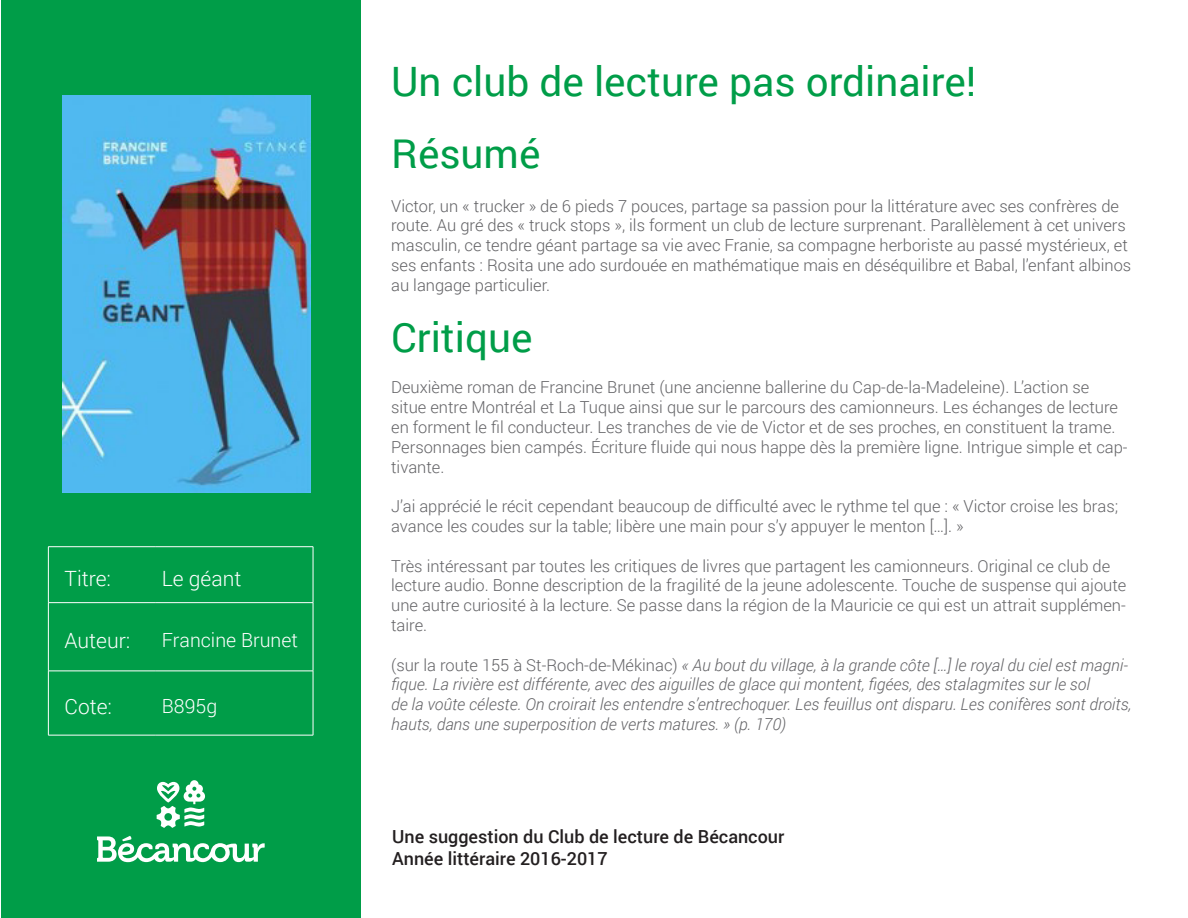
<style>
.page{position:relative;width:1188px;height:918px;background:#fff}
.page>*{position:absolute;margin:0;border:0;box-sizing:border-box;transform-origin:0 0}
.t1{font:40.5px "Roboto";color:#009d48}
.t2{font:300 21px "Roboto";color:#fff}
.t3{font:300 19.5px "Roboto";color:#fff}
.t4{font:500 18px "Roboto";color:#231f20}
.t5{font:300 16.5px/19.8px "Roboto";color:#636366}
.t6{font:300 16.5px/19.8px "Roboto";color:#616164}
.t7{font:italic 300 16.5px/19.8px "Roboto";color:#636366}
.s1{font-style:normal}
</style>
<div class="page">
<div style="left:1px;top:1px;width:360px;height:917px;background:#009d48"></div>
<img style="left:63px;top:95px;width:248px;height:398px">
<hr style="left:48px;top:546px;width:108px;height:1px;background:#fff">
<hr style="left:48px;top:547px;width:1px;height:55px;background:#fff">
<hr style="left:156px;top:546px;width:157px;height:1px;background:#fff">
<hr style="left:313px;top:547px;width:1px;height:55px;background:#fff">
<hr style="left:48px;top:602px;width:108px;height:1px;background:#fff">
<hr style="left:48px;top:603px;width:1px;height:68px;background:#fff">
<hr style="left:156px;top:602px;width:157px;height:1px;background:#fff">
<hr style="left:313px;top:603px;width:1px;height:68px;background:#fff">
<hr style="left:48px;top:671px;width:108px;height:1px;background:#fff">
<hr style="left:48px;top:671px;width:1px;height:64px;background:#fff">
<hr style="left:156px;top:671px;width:157px;height:1px;background:#fff">
<hr style="left:313px;top:671px;width:1px;height:64px;background:#fff">
<hr style="left:48px;top:735px;width:108px;height:1px;background:#fff">
<hr style="left:156px;top:735px;width:157px;height:1px;background:#fff">
<svg style="left:97px;top:836px;width:168px;height:26px"></svg>
<svg style="left:157px;top:780px;width:48px;height:48px"></svg>
<p class="t2" style="left:65px;top:564px;width:48px">Titre:</p>
<p class="t2" style="left:162px;top:564px;width:81px">Le géant</p>
<p class="t2" style="left:65px;top:626px;width:67px">Auteur:</p>
<p class="t3" style="left:162px;top:627px;width:138px">Francine Brunet</p>
<p class="t2" style="left:65px;top:692px;width:49px">Cote:</p>
<p class="t3" style="left:162px;top:693px;width:57px">B895g</p>
<p class="t1" style="left:391px;top:54px;width:587px">Un club de lecture pas ordinaire!</p>
<p class="t1" style="left:391px;top:126px;width:151px">Résumé</p>
<p class="t6" style="left:391px;top:195px;width:742px">Victor, un « trucker » de 6 pieds 7 pouces, partage sa passion pour la littérature avec ses confrères de route. Au gré des « truck stops », ils forment un club de lecture surprenant. Parallèlement à cet univers masculin, ce tendre géant partage sa vie avec Franie, sa compagne herboriste au passé mystérieux, et ses enfants : Rosita une ado surdouée en mathématique mais en déséquilibre et Babal, l’enfant albinos au langage particulier.</p>
<p class="t1" style="left:391px;top:309px;width:143px">Critique</p>
<p class="t5" style="left:391px;top:377px;width:738px">Deuxième roman de Francine Brunet (une ancienne ballerine du Cap-de-la-Madeleine). L’action se situe entre Montréal et La Tuque ainsi que sur le parcours des camionneurs. Les échanges de lecture en forment le fil conducteur. Les tranches de vie de Victor et de ses proches, en constituent la trame.<br>Personnages bien campés. Écriture fluide qui nous happe dès la première ligne. Intrigue simple et cap&shy;tivante.</p>
<p class="t5" style="left:391px;top:496px;width:729px">J’ai apprécié le récit cependant beaucoup de difficulté avec le rythme tel que : « Victor croise les bras; avance les coudes sur la table; libère une main pour s’y appuyer le menton […]. »</p>
<p class="t5" style="left:391px;top:555px;width:737px">Très intéressant par toutes les critiques de livres que partagent les camionneurs. Original ce club de lecture audio. Bonne description de la fragilité de la jeune adolescente. Touche de suspense qui ajoute une autre curiosité à la lecture. Se passe dans la région de la Mauricie ce qui est un attrait supplémen&shy;taire.</p>
<p class="t7" style="left:391px;top:654px;width:738px"><span class="s1">(sur la route 155 à St-Roch-de-Mékinac)</span> « Au bout du village, à la grande côte […] le royal du ciel est magni&shy;fique. La rivière est différente, avec des aiguilles de glace qui montent, figées, des stalagmites sur le sol</p>
<p class="t7" style="left:391px;top:694px;width:742px">de la voûte céleste. On croirait les entendre s’entrechoquer. Les feuillus ont disparu. Les conifères sont droits, hauts, dans une superposition de verts matures. » (p. 170)</p>
<p class="t4" style="left:392px;top:824px;width:394px">Une suggestion du Club de lecture de Bécancour</p>
<p class="t4" style="left:392px;top:846px;width:217px">Année littéraire 2016-2017</p>
</div>
